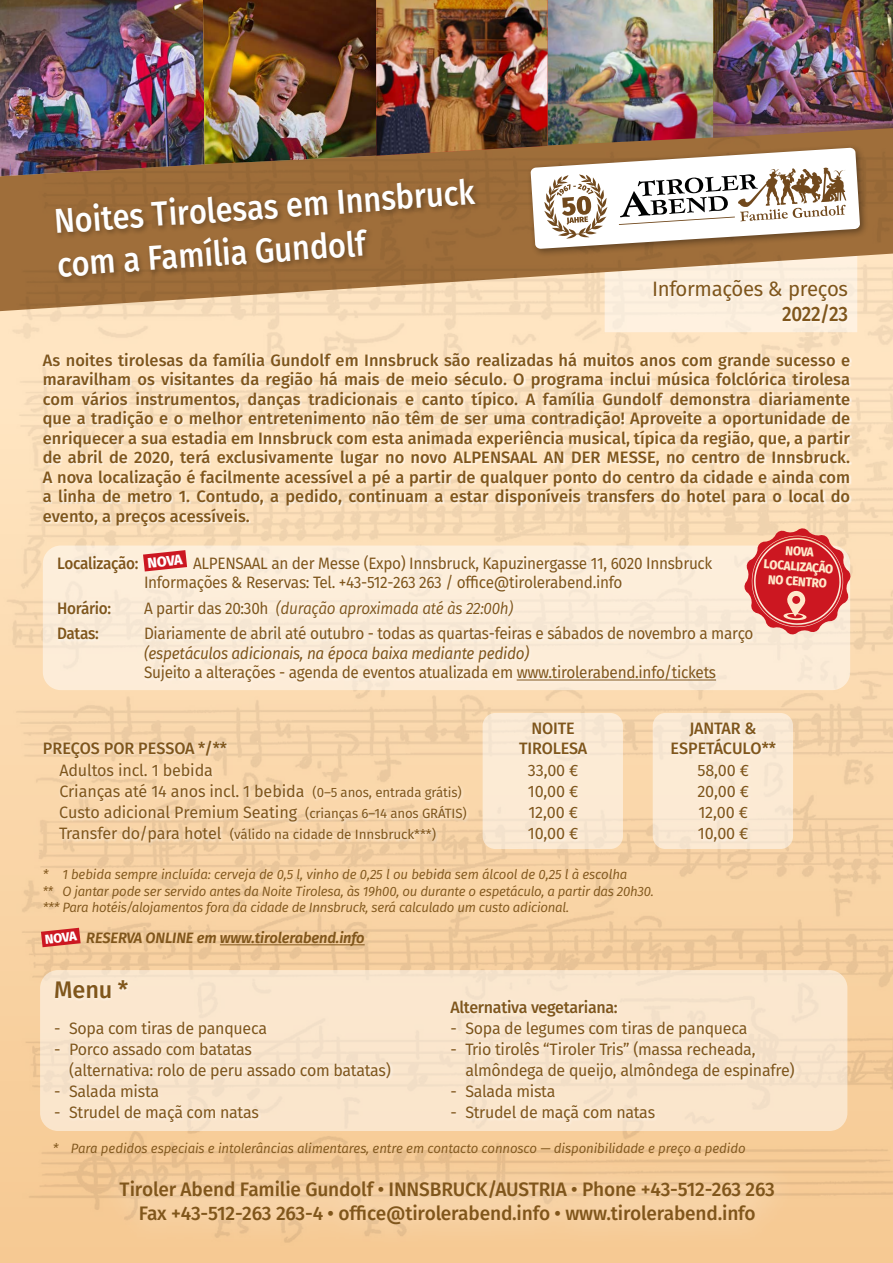
<style>
.page{position:relative;width:893px;height:1263px;background:#fff}
.page>*{position:absolute;margin:0;border:0;box-sizing:border-box;transform-origin:0 0}
.t1{font:500 34.5px/43.5px "Fira Sans";color:#fff;scale:.89 1}
.t2{font:500 24px "Fira Sans";color:#80561b}
.t3{font:20.85px "Fira Sans";letter-spacing:-.02em;color:#80561b}
.t4{font:500 20.85px "Fira Sans";letter-spacing:-.02em;color:#80561b;scale:.91 1}
.t5{font:500 19.5px/23.4px "Fira Sans";letter-spacing:-.01em;color:#80561b;text-align:center}
.t6{font:500 16.5px/19.5px "Fira Sans";letter-spacing:-.01em;color:#80561b;text-align:justify}
.t7{font:16.5px/21px "Fira Sans";letter-spacing:-.02em;color:#80561b}
.t8{font:16.5px/19.5px "Fira Sans";letter-spacing:-.02em;color:#80561b;scale:.93 1}
.t9{font:italic 16.5px "Fira Sans";letter-spacing:-.02em;color:#80561b;scale:.93 1}
.t10{font:italic 16.5px "Fira Sans";letter-spacing:-.02em;color:#80561b;scale:.93 1}
.t11{font:500 16.5px "Fira Sans";letter-spacing:-.01em;color:#80561b;scale:.93 1}
.t12{font:italic 600 15px "Fira Sans";letter-spacing:-.01em;color:#80561b}
.t13{font:800 14.25px "Fira Sans";color:#fff}
.t14{font:italic 13.5px/16.2px "Fira Sans";letter-spacing:-.02em;color:#80561b}
.t15{font:13.5px "Fira Sans";letter-spacing:-.01em;color:#80561b}
.t16{font:800 13.05px "Fira Sans";color:#fff}
.t17{font:800 12.75px/15px "Fira Sans";color:#ffe9ca;text-align:center;scale:.92 1}
.s1{font-style:normal}
.s2{font-size:13.5px}
.s3{font-size:16.5px}
</style>
<div class="page">
<div style="left:43px;top:351px;width:809px;height:177px;background:#fff;opacity:.75"></div>
<div style="left:605px;top:312px;width:252px;height:20px;background:#fff1e0"></div>
<svg style="left:0;top:138px;width:893px;height:174px;background:#d2b18a"></svg>
<div style="left:654px;top:279px;width:195px;height:46px;background:#fff;opacity:.75"></div>
<img style="left:860px;top:0;width:33px;height:138px">
<div style="left:53px;top:176px;width:429px;height:108px;background:#000;opacity:.3"></div>
<div style="left:526px;top:143px;width:343px;height:115px;background:#000;opacity:.4"></div>
<img style="left:0;top:0;width:860px;height:249px">
<div style="left:43px;top:545px;width:807px;height:145px;background:#fdedda;border-radius:18px"></div>
<hr style="left:517px;top:679px;width:199px;height:1px;background:#80561b">
<svg style="left:143px;top:550px;width:44px;height:21px"></svg>
<svg style="left:743px;top:527px;width:108px;height:108px"></svg>
<div style="left:96px;top:1155px;width:705px;height:94px;background:#fff;opacity:.75"></div>
<div style="left:483px;top:713px;width:140px;height:136px;background:#fcead4;border-radius:13px"></div>
<div style="left:653px;top:713px;width:140px;height:136px;background:#fcead4;border-radius:13px"></div>
<div style="left:42px;top:720px;width:737px;height:126px;background:#fff;opacity:.75"></div>
<hr style="left:220px;top:944px;width:145px;height:1px;background:#80561b">
<svg style="left:41px;top:928px;width:40px;height:19px"></svg>
<div style="left:40px;top:970px;width:807px;height:161px;background:#fbe7ce;border-radius:18px"></div>
<div style="left:54px;top:978px;width:78px;height:24px;background:#fff;opacity:.75"></div>
<div style="left:53px;top:1019px;width:341px;height:106px;background:#fff;opacity:.75"></div>
<div style="left:449px;top:998px;width:349px;height:128px;background:#fff;opacity:.75"></div>
<h1 class="t1" style="left:53px;top:200px;width:475px;rotate:-4deg">Noites Tirolesas em Innsbruck com a Família Gundolf</h1>
<p class="t3" style="left:652px;top:274px;width:197px">Informações &amp; preços</p>
<p class="t4" style="left:782px;top:299px;width:74px">2022/23</p>
<p class="t6" style="left:43px;top:350px;width:809px">As noites tirolesas da família Gundolf em Innsbruck são realizadas há muitos anos com grande sucesso e maravilham os visitantes da região há mais de meio século. O programa inclui música folclórica tirolesa com vários instrumentos, danças tradicionais e canto típico. A família Gundolf demonstra diariamente que a tradição e o melhor entretenimento não têm de ser uma contradição! Aproveite a oportunidade de enriquecer a sua estadia em Innsbruck com esta animada experiência musical, típica da região, que, a partir de abril de 2020, terá exclusivamente lugar no novo ALPENSAAL AN DER MESSE, no centro de Innsbruck.<br>A nova localização é facilmente acessível a pé a partir de qualquer ponto do centro da cidade e ainda com a linha de metro 1. Contudo, a pedido, continuam a estar disponíveis transfers do hotel para o local do evento, a preços acessíveis.</p>
<p class="t13" style="left:147px;top:553px;width:37px;rotate:-6deg">NOVA</p>
<p class="t17" style="left:765px;top:541px;width:77px;rotate:4deg">NOVA<br>LOCALIZAÇÃO<br>NO CENTRO</p>
<p class="t11" style="left:57px;top:551px;width:89px">Localização:</p>
<p class="t8" style="left:144px;top:553px;width:613px;text-indent:49px">ALPENSAAL an der Messe (Expo) Innsbruck, Kapuzinergasse 11, 6020 Innsbruck<br>Informações &amp; Reservas: Tel. +43-512-263 263 / office@tirolerabend.info</p>
<p class="t11" style="left:57px;top:596px;width:60px">Horário:</p>
<p class="t10" style="left:144px;top:596px;width:399px"><span class="s1">A partir das 20:30h</span> (duração aproximada até às 22:00h)</p>
<p class="t11" style="left:57px;top:622px;width:46px">Datas:</p>
<p class="t8" style="left:144px;top:624px;width:657px">Diariamente de abril até outubro - todas as quartas-feiras e sábados de novembro a março</p>
<p class="t9" style="left:144px;top:641px;width:416px">(espetáculos adicionais, na época baixa mediante pedido)</p>
<p class="t8" style="left:144px;top:663px;width:617px">Sujeito a alterações - agenda de eventos atualizada em www.tirolerabend.info/tickets</p>
<p class="t6" style="left:532px;top:719px;width:45px">NOITE</p>
<p class="t6" style="left:689px;top:719px;width:69px">JANTAR &amp;</p>
<p class="t6" style="left:43px;top:738px;width:186px">PREÇOS POR PESSOA */**</p>
<p class="t6" style="left:519px;top:738px;width:70px">TIROLESA</p>
<p class="t6" style="left:670px;top:738px;width:107px">ESPETÁCULO**</p>
<p class="t7" style="left:59px;top:760px;width:155px">Adultos incl. 1 bebida</p>
<p class="t7" style="left:528px;top:760px;width:52px">33,00 €</p>
<p class="t7" style="left:697px;top:760px;width:53px">58,00 €</p>
<p class="t7" style="left:59px;top:781px;width:404px">Crianças até 14 anos incl. 1 bebida <span class="s2">(0–5 anos, entrada grátis)</span></p>
<p class="t7" style="left:528px;top:781px;width:52px">10,00 €</p>
<p class="t7" style="left:697px;top:781px;width:53px">20,00 €</p>
<p class="t7" style="left:59px;top:802px;width:409px">Custo adicional Premium Seating <span class="s2">(crianças 6–14 anos GRÁTIS)</span></p>
<p class="t7" style="left:528px;top:802px;width:51px">12,00 €</p>
<p class="t7" style="left:698px;top:802px;width:51px">12,00 €</p>
<p class="t15" style="left:59px;top:825px;width:378px"><span class="s3">Transfer do/para hotel</span> (válido na cidade de Innsbruck***)</p>
<p class="t7" style="left:528px;top:823px;width:52px">10,00 €</p>
<p class="t7" style="left:698px;top:823px;width:52px">10,00 €</p>
<p class="t14" style="left:43px;top:866px;width:612px">* 1 bebida sempre incluída: cerveja de 0,5 l, vinho de 0,25 l ou bebida sem álcool de 0,25 l à escolha<br>** O jantar pode ser servido antes da Noite Tirolesa, às 19h00, ou durante o espetáculo, a partir das 20h30. *** Para hotéis/alojamentos fora da cidade de Innsbruck, será calculado um custo adicional.</p>
<p class="t16" style="left:44px;top:930px;width:34px;rotate:-6deg">NOVA</p>
<p class="t12" style="left:86px;top:927px;width:280px">RESERVA ONLINE em www.tirolerabend.info</p>
<h2 class="t2" style="left:54px;top:973px;width:75px">Menu *</h2>
<p class="t7" style="left:54px;top:1018px;width:214px">- Sopa com tiras de panqueca</p>
<p class="t7" style="left:69px;top:1039px;width:323px;text-indent:-15px">- Porco assado com batatas<br>(alternativa: rolo de peru assado com batatas)</p>
<p class="t7" style="left:54px;top:1081px;width:106px">- Salada mista</p>
<p class="t7" style="left:54px;top:1102px;width:206px">- Strudel de maçã com natas</p>
<p class="t6" style="left:450px;top:998px;width:169px">Alternativa vegetariana:</p>
<p class="t7" style="left:450px;top:1018px;width:298px">- Sopa de legumes com tiras de panqueca</p>
<p class="t7" style="left:465px;top:1039px;width:331px;text-indent:-15px">- Trio tirolês “Tiroler Tris” (massa recheada, almôndega de queijo, almôndega de espinafre)</p>
<p class="t7" style="left:450px;top:1081px;width:106px">- Salada mista</p>
<p class="t7" style="left:450px;top:1102px;width:206px">- Strudel de maçã com natas</p>
<p class="t14" style="left:53px;top:1140px;width:694px">* Para pedidos especiais e intolerâncias alimentares, entre em contacto connosco — disponibilidade e preço a pedido</p>
<p class="t5" style="left:119px;top:1178px;width:657px">Tiroler Abend Familie Gundolf • INNSBRUCK/AUSTRIA • Phone +43-512-263 263<br>Fax +43-512-263 263-4 • office@tirolerabend.info • www.tirolerabend.info</p>
</div>
